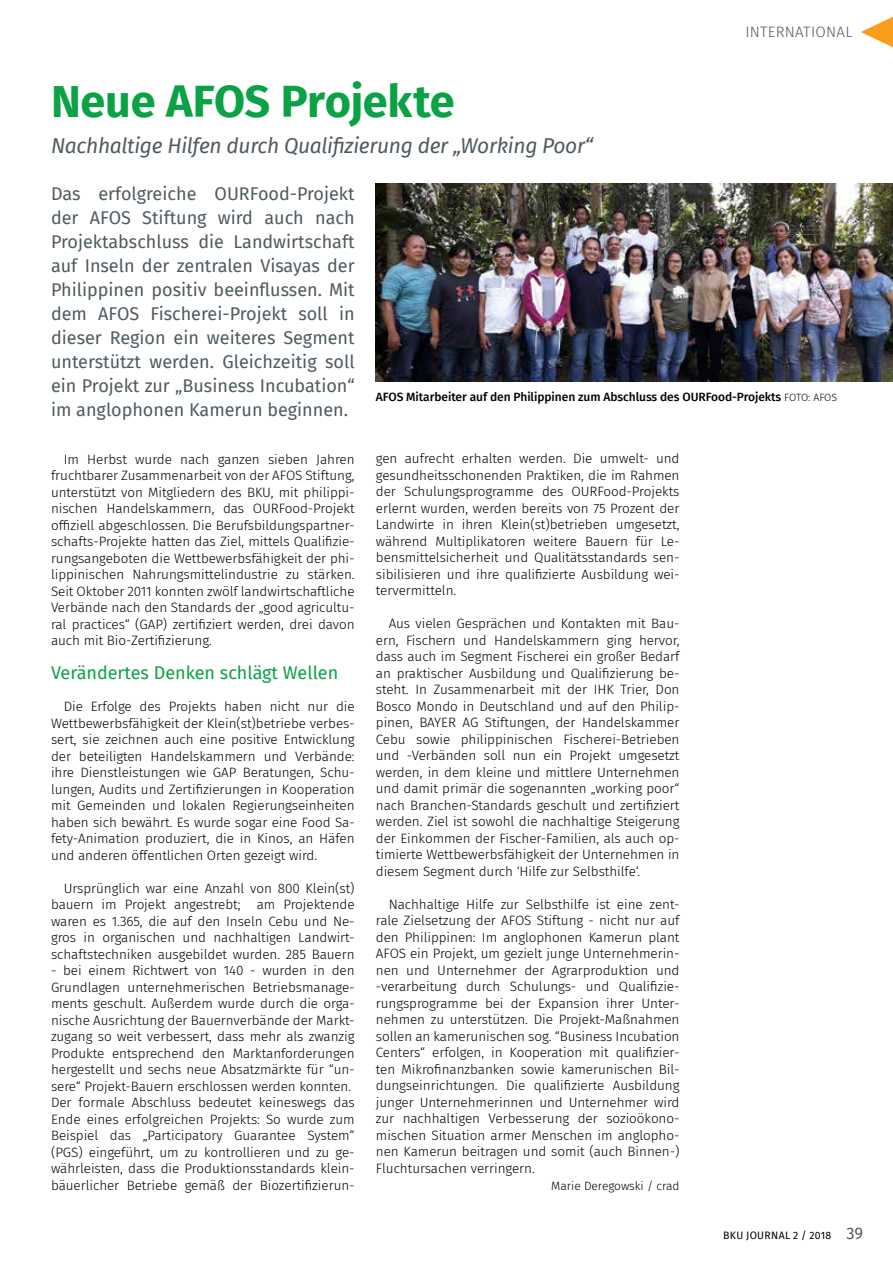
<style>
.page{position:relative;width:893px;height:1263px;background:#fff}
.page>*{position:absolute;margin:0;border:0;box-sizing:border-box;transform-origin:0 0}
.t1{font:700 45px "Fira Sans";letter-spacing:-.01em;color:#0aa245}
.t2{font:italic 21px "Fira Sans";letter-spacing:-.015em;color:#4f5a60}
.t3{font:18px/24px "Fira Sans";color:#4f5a60;text-align:justify}
.t4{font:18px "Fira Sans";color:#0aa245}
.t5{font:300 15px "Fira Sans";letter-spacing:.02em;color:#4f5a60}
.t6{font:300 13.5px/16.5px "Fira Sans";letter-spacing:-.005em;color:#000;text-align:justify}
.t7{font:500 12px "Fira Sans";letter-spacing:-.005em;color:#000}
.t8{font:300 12px "Fira Sans";letter-spacing:-.005em;color:#000}
.t9{font:10.5px "Fira Sans";letter-spacing:.03em;color:#000}
.s1{font-weight:300;font-size:10.5px}
.s2{font-size:16.5px;color:#58595b}
</style>
<div class="page">
<svg style="left:861px;top:17px;width:32px;height:30px"></svg>
<img style="left:376px;top:183px;width:517px;height:198px">
<p class="t5" style="left:745px;top:21px;width:109px">INTERNATIONAL</p>
<h1 class="t1" style="left:51px;top:63px;width:405px">Neue AFOS Projekte</h1>
<h2 class="t2" style="left:51px;top:129px;width:544px">Nachhaltige Hilfen durch Qualifizierung der „Working Poor“</h2>
<p class="t3" style="left:51px;top:181px;width:305px">Das erfolgreiche OURFood-Projekt der AFOS Stiftung wird auch nach Projektabschluss die Landwirtschaft auf Inseln der zentralen Visayas der Philippinen positiv beeinflussen. Mit dem AFOS Fischerei-Projekt soll in dieser Region ein weiteres Segment unterstützt werden. Gleichzeitig soll ein Projekt zur „Business Incubation“ im anglophonen Kamerun beginnen.</p>
<p class="t7" style="left:376px;top:387px;width:463px">AFOS Mitarbeiter auf den Philippinen zum Abschluss des OURFood-Projekts <span class="s1">FOTO: AFOS</span></p>
<p class="t6" style="left:51px;top:451px;width:305px;text-indent:13px">Im Herbst wurde nach ganzen sieben Jahren fruchtbarer Zusammenarbeit von der AFOS Stiftung, unterstützt von Mitgliedern des BKU, mit philippi&shy;nischen Handelskammern, das OURFood-Projekt offiziell abgeschlossen. Die Berufsbildungspartner&shy;schafts-Projekte hatten das Ziel, mittels Qualifizie&shy;rungsangeboten die Wettbewerbsfähigkeit der phi&shy;lippinischen Nahrungsmittelindustrie zu stärken.<br>Seit Oktober 2011 konnten zwölf landwirtschaftliche Verbände nach den Standards der „good agricultu&shy;ral practices“ (GAP) zertifiziert werden, drei davon auch mit Bio-Zertifizierung.</p>
<h3 class="t4" style="left:51px;top:659px;width:289px">Verändertes Denken schlägt Wellen</h3>
<p class="t6" style="left:51px;top:698px;width:305px;text-indent:13px">Die Erfolge des Projekts haben nicht nur die Wettbewerbsfähigkeit der Klein(st)betriebe verbes&shy;sert, sie zeichnen auch eine positive Entwicklung der beteiligten Handelskammern und Verbände: ihre Dienstleistungen wie GAP Beratungen, Schu&shy;lungen, Audits und Zertifizierungen in Kooperation mit Gemeinden und lokalen Regierungseinheiten haben sich bewährt. Es wurde sogar eine Food Sa&shy;fety-Animation produziert, die in Kinos, an Häfen und anderen öffentlichen Orten gezeigt wird.</p>
<p class="t6" style="left:51px;top:879px;width:305px;text-indent:13px">Ursprünglich war eine Anzahl von 800 Klein(st) bauern im Projekt angestrebt; am Projektende waren es 1.365, die auf den Inseln Cebu und Ne&shy;gros in organischen und nachhaltigen Landwirt&shy;schaftstechniken ausgebildet wurden. 285 Bauern</p>
<p class="t6" style="left:51px;top:962px;width:305px;text-align:left">- bei einem Richtwert von 140 - wurden in den Grundlagen unternehmerischen Betriebsmanage&shy;ments geschult. Außerdem wurde durch die orga&shy;nische Ausrichtung der Bauernverbände der Markt&shy;zugang so weit verbessert, dass mehr als zwanzig Produkte entsprechend den Marktanforderungen hergestellt und sechs neue Absatzmärkte für “un&shy;sere“ Projekt-Bauern erschlossen werden konnten.<br>Der formale Abschluss bedeutet keineswegs das Ende eines erfolgreichen Projekts: So wurde zum Beispiel das „Participatory Guarantee System“ (PGS) eingeführt, um zu kontrollieren und zu ge&shy;währleisten, dass die Produktionsstandards klein&shy;bäuerlicher Betriebe gemäß der Biozertifizierun-</p>
<p class="t6" style="left:376px;top:450px;width:305px">gen aufrecht erhalten werden. Die umwelt- und gesundheitsschonenden Praktiken, die im Rahmen der Schulungsprogramme des OURFood-Projekts erlernt wurden, werden bereits von 75 Prozent der Landwirte in ihren Klein(st)betrieben umgesetzt, während Multiplikatoren weitere Bauern für Le&shy;bensmittelsicherheit und Qualitätsstandards sen&shy;sibilisieren und ihre qualifizierte Ausbildung wei&shy;tervermitteln.</p>
<p class="t6" style="left:376px;top:615px;width:305px;text-indent:13px">Aus vielen Gesprächen und Kontakten mit Bau&shy;ern, Fischern und Handelskammern ging hervor, dass auch im Segment Fischerei ein großer Bedarf an praktischer Ausbildung und Qualifizierung be&shy;steht. In Zusammenarbeit mit der IHK Trier, Don Bosco Mondo in Deutschland und auf den Philip&shy;pinen, BAYER AG Stiftungen, der Handelskammer Cebu sowie philippinischen Fischerei-Betrieben und -Verbänden soll nun ein Projekt umgesetzt werden, in dem kleine und mittlere Unternehmen und damit primär die sogenannten „working poor“ nach Branchen-Standards geschult und zertifiziert werden. Ziel ist sowohl die nachhaltige Steigerung der Einkommen der Fischer-Familien, als auch op&shy;timierte Wettbewerbsfähigkeit der Unternehmen in diesem Segment durch ‘Hilfe zur Selbsthilfe‘.</p>
<p class="t6" style="left:376px;top:896px;width:305px;text-indent:13px">Nachhaltige Hilfe zur Selbsthilfe ist eine zent&shy;rale Zielsetzung der AFOS Stiftung - nicht nur auf den Philippinen: Im anglophonen Kamerun plant AFOS ein Projekt, um gezielt junge Unternehmerin&shy;nen und Unternehmer der Agrarproduktion und -verarbeitung durch Schulungs- und Qualifizie&shy;rungsprogramme bei der Expansion ihrer Unter&shy;nehmen zu unterstützen. Die Projekt-Maßnahmen sollen an kamerunischen sog. “Business Incubation Centers“ erfolgen, in Kooperation mit qualifizier&shy;ten Mikrofinanzbanken sowie kamerunischen Bil&shy;dungseinrichtungen. Die qualifizierte Ausbildung junger Unternehmerinnen und Unternehmer wird zur nachhaltigen Verbesserung der sozioökono&shy;mischen Situation armer Menschen im anglopho&shy;nen Kamerun beitragen und somit (auch Binnen-)<br>Fluchtursachen verringern.</p>
<p class="t8" style="left:551px;top:1177px;width:130px">Marie Deregowski / crad</p>
<p class="t9" style="left:723px;top:1227px;width:142px">BKU JOURNAL 2 / 2018 <span class="s2">39</span></p>
</div>
